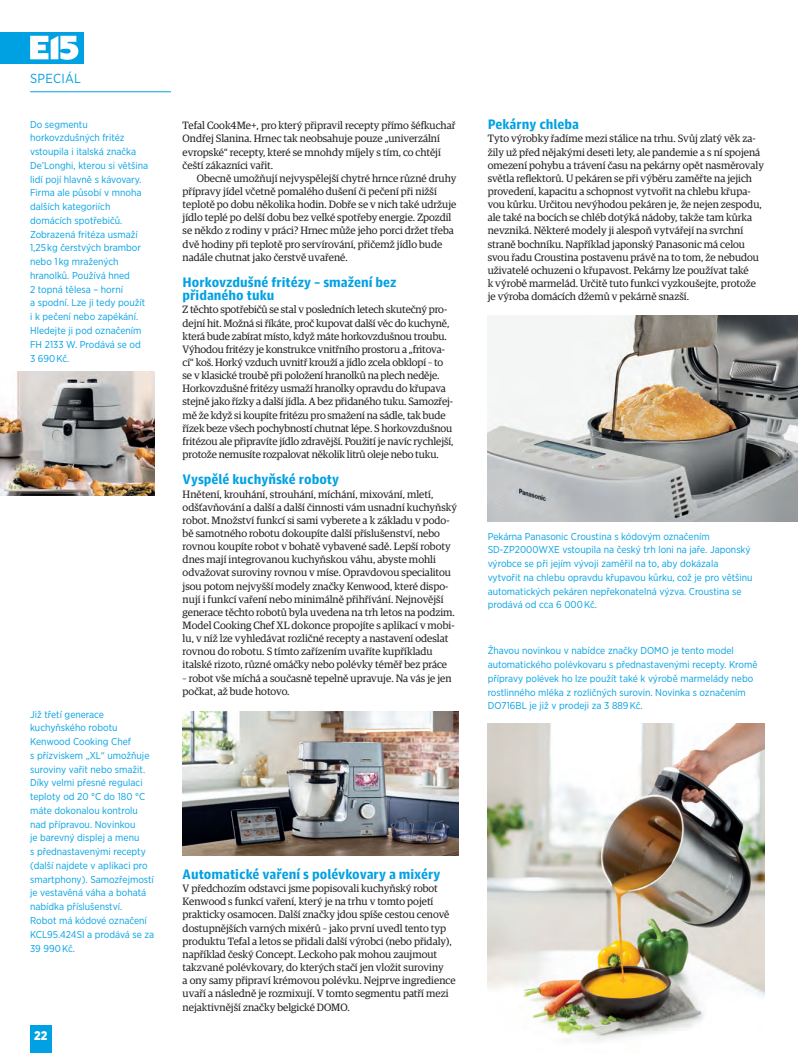
<style>
.page{position:relative;width:798px;height:1053px;background:#fff}
.page>*{position:absolute;margin:0;border:0;box-sizing:border-box;transform-origin:0 0}
.t1{font:900 13.75px/13.1px "Guardian Agate Sans 4";color:#00a1e3}
.t2{font:13.12px "Gotham Narrow";letter-spacing:.02em;color:#00a1e3}
.t3{font:900 12.5px "Gotham Narrow";color:#fff;scale:.96 1}
.t4{font:10.62px/13.1px "Guardian Egyp";color:#231f20}
.t5{font:10px/13.8px "Gotham Narrow";color:#00a1e3}
</style>
<div class="page">
<hr style="left:30px;top:92px;width:141px;height:1px;background:#00a1e3">
<div style="left:0;top:32px;width:84px;height:32px;background:#00a1e3"></div>
<svg style="left:30px;top:36px;width:48px;height:24px"></svg>
<div style="left:30px;top:1025px;width:21px;height:27px;background:#00a1e3"></div>
<img style="left:0;top:371px;width:154px;height:124px">
<img style="left:487px;top:723px;width:277px;height:318px">
<img style="left:182px;top:711px;width:277px;height:144px">
<img style="left:487px;top:315px;width:310px;height:207px">
<p class="t2" style="left:30px;top:70px;width:52px">SPECIÁL</p>
<p class="t5" style="left:30px;top:117px;width:119px">Do segmentu horkovzdušných fritéz vstoupila i italská značka<br>De’Longhi, kterou si většina lidí pojí hlavně s kávovary.<br>Firma ale působí v mnoha dalších kategoriích domácích spotřebičů.<br>Zobrazená fritéza usmaží<br>1,25 kg čerstvých brambor nebo 1 kg mražených hranolků. Používá hned<br>2 topná tělesa – horní<br>a spodní. Lze ji tedy použít i k pečení nebo zapékání.<br>Hledejte ji pod označením<br>FH 2133 W. Prodává se od<br>3 690 Kč.</p>
<p class="t5" style="left:30px;top:707px;width:126px">Již třetí generace kuchyňského robotu<br>Kenwood Cooking Chef<br>s přízviskem „XL“ umožňuje suroviny vařit nebo smažit.<br>Díky velmi přesné regulaci teploty od 20 °C do 180 °C máte dokonalou kontrolu nad přípravou. Novinkou<br>je barevný displej a menu<br>s přednastavenými recepty (další najdete v aplikaci pro smartphony). Samozřejmostí je vestavěná váha a bohatá nabídka příslušenství.<br>Robot má kódové označení<br>KCL95.424SI a prodává se za<br>39 990 Kč.</p>
<p class="t3" style="left:34px;top:1026px;width:15px">22</p>
<p class="t4" style="left:182px;top:118px;width:274px">Tefal Cook4Me+, pro který připravil recepty přímo šéfkuchař Ondřej Slanina. Hrnec tak neobsahuje pouze „univerzální evropské“ recepty, které se mnohdy míjely s tím, co chtějí čeští zákazníci vařit.</p>
<p class="t4" style="left:182px;top:171px;width:275px;text-indent:14px">Obecně umožňují nejvyspělejší chytré hrnce různé druhy přípravy jídel včetně pomalého dušení či pečení při nižší teplotě po dobu několika hodin. Dobře se v nich také udržuje jídlo teplé po delší dobu bez velké spotřeby energie. Zpozdil se někdo z rodiny v práci? Hrnec může jeho porci držet třeba dvě hodiny při teplotě pro servírování, přičemž jídlo bude nadále chutnat jako čerstvě uvařené.</p>
<p class="t1" style="left:182px;top:275px;width:215px">Horkovzdušné fritézy – smažení bez přidaného tuku</p>
<p class="t4" style="left:182px;top:302px;width:272px">Z těchto spotřebičů se stal v posledních letech skutečný pro&shy;dejní hit. Možná si říkáte, proč kupovat další věc do kuchyně, která bude zabírat místo, když máte horkovzdušnou troubu.<br>Výhodou fritézy je konstrukce vnitřního prostoru a „fritova&shy;cí“ koš. Horký vzduch uvnitř krouží a jídlo zcela obklopí – to se v klasické troubě při položení hranolků na plech neděje.<br>Horkovzdušné fritézy usmaží hranolky opravdu do křupava stejně jako řízky a další jídla. A bez přidaného tuku. Samozřej&shy;mě že když si koupíte fritézu pro smažení na sádle, tak bude řízek beze všech pochybností chutnat lépe. S horkovzdušnou fritézou ale připravíte jídlo zdravější. Použití je navíc rychlejší, protože nemusíte rozpalovat několik litrů oleje nebo tuku.</p>
<p class="t1" style="left:182px;top:472px;width:158px">Vyspělé kuchyňské roboty</p>
<p class="t4" style="left:182px;top:486px;width:276px">Hnětení, krouhání, strouhání, míchání, mixování, mletí, odšťavňování a další a další činnosti vám usnadní kuchyňský robot. Množství funkcí si sami vyberete a k základu v podo&shy;bě samotného robotu dokoupíte další příslušenství, nebo rovnou koupíte robot v bohatě vybavené sadě. Lepší roboty dnes mají integrovanou kuchyňskou váhu, abyste mohli odvažovat suroviny rovnou v míse. Opravdovou specialitou jsou potom nejvyšší modely značky Kenwood, které dispo&shy;nují i funkcí vaření nebo minimálně přihřívání. Nejnovější generace těchto robotů byla uvedena na trh letos na podzim.<br>Model Cooking Chef XL dokonce propojíte s aplikací v mobi&shy;lu, v níž lze vyhledávat rozličné recepty a nastavení odeslat rovnou do robotu. S tímto zařízením uvaříte kupříkladu italské rizoto, různé omáčky nebo polévky téměř bez práce</p>
<p class="t4" style="left:182px;top:670px;width:270px">– robot vše míchá a současně tepelně upravuje. Na vás je jen počkat, až bude hotovo.</p>
<p class="t1" style="left:182px;top:866px;width:259px">Automatické vaření s polévkovary a mixéry</p>
<p class="t4" style="left:182px;top:881px;width:274px">V předchozím odstavci jsme popisovali kuchyňský robot Kenwood s funkcí vaření, který je na trhu v tomto pojetí prakticky osamocen. Další značky jdou spíše cestou cenově dostupnějších varných mixérů – jako první uvedl tento typ produktu Tefal a letos se přidali další výrobci (nebo přidaly), například český Concept. Leckoho pak mohou zaujmout takzvané polévkovary, do kterých stačí jen vložit suroviny<br>a ony samy připraví krémovou polévku. Nejprve ingredience uvaří a následně je rozmixují. V tomto segmentu patří mezi nejaktivnější značky belgické DOMO.</p>
<p class="t1" style="left:487px;top:117px;width:93px">Pekárny chleba</p>
<p class="t4" style="left:487px;top:131px;width:278px">Tyto výrobky řadíme mezi stálice na trhu. Svůj zlatý věk za&shy;žily už před nějakými deseti lety, ale pandemie a s ní spojená omezení pohybu a trávení času na pekárny opět nasměrovaly světla reflektorů. U pekáren se při výběru zaměřte na jejich provedení, kapacitu a schopnost vytvořit na chlebu křupa&shy;vou kůrku. Určitou nevýhodou pekáren je, že nejen zespodu, ale také na bocích se chléb dotýká nádoby, takže tam kůrka nevzniká. Některé modely ji alespoň vytvářejí na svrchní straně bochníku. Například japonský Panasonic má celou svou řadu Croustina postavenu právě na to tom, že nebudou uživatelé ochuzeni o křupavost. Pekárny lze používat také<br>k výrobě marmelád. Určitě tuto funkci vyzkoušejte, protože je výroba domácích džemů v pekárně snazší.</p>
<p class="t5" style="left:487px;top:529px;width:266px">Pekárna Panasonic Croustina s kódovým označením SD-ZP2000WXE vstoupila na český trh loni na jaře. Japonský výrobce se při jejím vývoji zaměřil na to, aby dokázala vytvořit na chlebu opravdu křupavou kůrku, což je pro většinu automatických pekáren nepřekonatelná výzva. Croustina se prodává od cca 6 000 Kč.</p>
<p class="t5" style="left:487px;top:643px;width:271px">Žhavou novinkou v nabídce značky DOMO je tento model automatického polévkovaru s přednastavenými recepty. Kromě přípravy polévek ho lze použít také k výrobě marmelády nebo rostlinného mléka z rozličných surovin. Novinka s označením DO716BL je již v prodeji za 3 889 Kč.</p>
</div>
